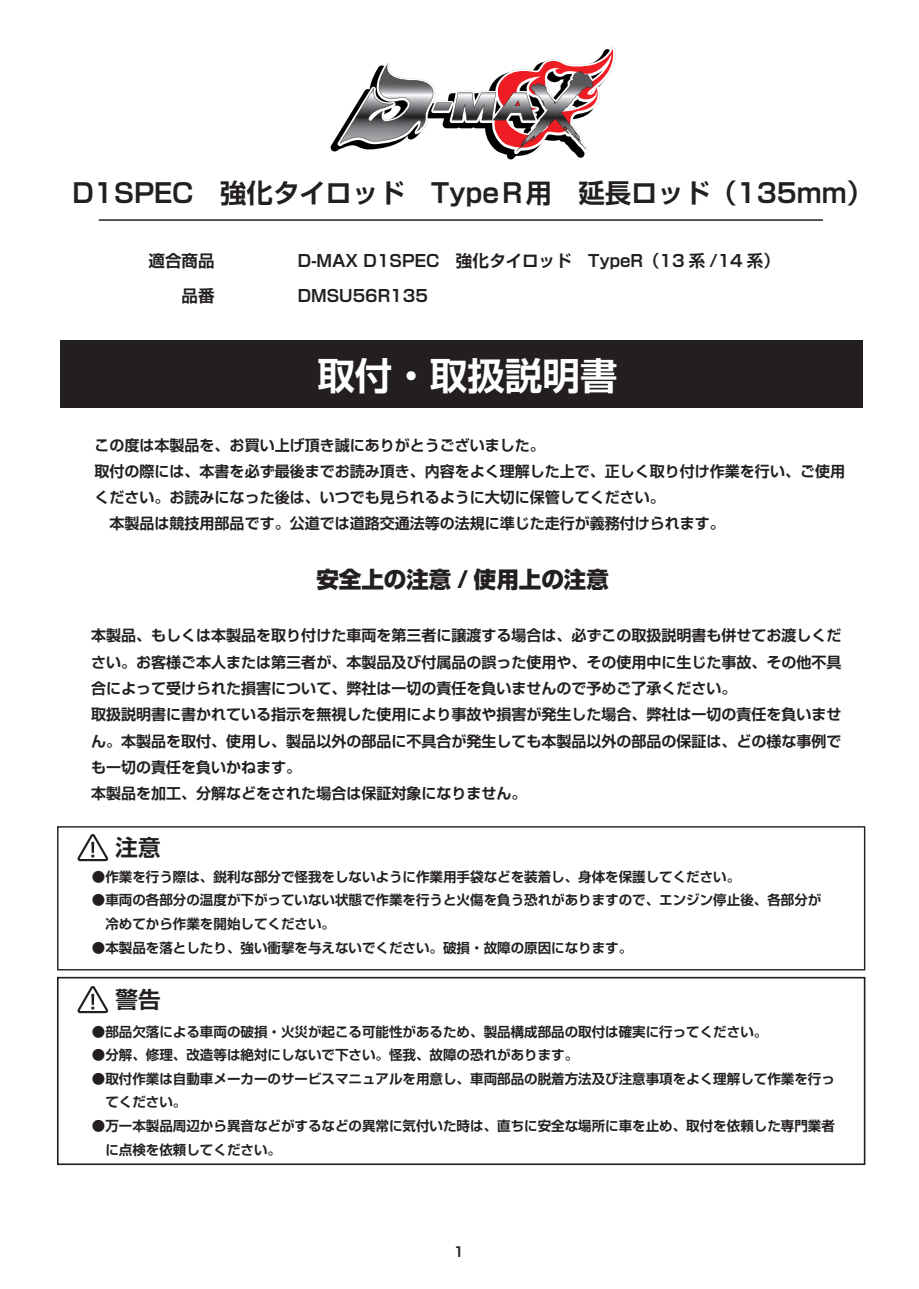
<style>
.page{position:relative;width:919px;height:1289px;background:#fff}
.page>*{position:absolute;margin:0;border:0;box-sizing:border-box;transform-origin:0 0}
.t1{font:700 37.5px "Shin Go Pro De";color:#fff}
.t2{font:700 26.4px "Shin Go Pro De";color:#231f20}
.t3{font:800 22.5px "Shin Go Pro";color:#231f20}
.t4{font:700 22.5px "Shin Go Pro De";color:#231f20}
.t5{font:700 16.5px "Shin Go Pro De";color:#231f20}
.t6{font:700 15px/26.2px "Shin Go Pro De";color:#231f20}
.t7{font:700 13.5px/23.7px "Shin Go Pro De";color:#231f20}
</style>
<div class="page">
<svg style="left:330px;top:47px;width:286px;height:112px"></svg>
<hr style="left:99px;top:219px;width:723px;height:2px;background:#231f20">
<div style="left:60px;top:340px;width:802px;height:68px;background:#231f20"></div>
<svg style="left:77px;top:834px;width:32px;height:28px"></svg>
<svg style="left:77px;top:986px;width:32px;height:28px"></svg>
<div style="left:57px;top:826px;width:808px;height:144px;border:1px solid #231f20"></div>
<div style="left:57px;top:976px;width:808px;height:188px;border:2px solid #231f20"></div>
<h2 class="t2" style="left:72px;top:171px;width:802px">D1SPEC　強化タイロッド　TypeＲ用　延長ロッド（135mm）</h2>
<p class="t5" style="left:149px;top:247px;width:67px">適合商品</p>
<p class="t5" style="left:298px;top:247px;width:483px">D-MAX D1SPEC　強化タイロッド　TypeR（13 系 /14 系）</p>
<p class="t5" style="left:181px;top:282px;width:34px">品番</p>
<p class="t5" style="left:298px;top:282px;width:132px">DMSU56R135</p>
<h1 class="t1" style="left:317px;top:344px;width:301px">取付・取扱説明書</h1>
<p class="t6" style="left:95px;top:430px;width:752px">この度は本製品を、お買い上げ頂き誠にありがとうございました。<br>取付の際には、本書を必ず最後までお読み頂き、内容をよく理解した上で、正しく取り付け作業を行い、ご使用ください。お読みになった後は、いつでも見られるように大切に保管してください。<br>　本製品は競技用部品です。公道では道路交通法等の法規に準じた走行が義務付けられます。</p>
<h3 class="t3" style="left:316px;top:561px;width:294px">安全上の注意 / 使用上の注意</h3>
<p class="t6" style="left:91px;top:621px;width:751px">本製品、もしくは本製品を取り付けた車両を第三者に譲渡する場合は、必ずこの取扱説明書も併せてお渡しください。お客様ご本人または第三者が、本製品及び付属品の誤った使用や、その使用中に生じた事故、その他不具合によって受けられた損害について、弊社は一切の責任を負いませんので予めご了承ください。<br>取扱説明書に書かれている指示を無視した使用により事故や損害が発生した場合、弊社は一切の責任を負いません。本製品を取付、使用し、製品以外の部品に不具合が発生しても本製品以外の部品の保証は、どの様な事例でも一切の責任を負いかねます。<br>本製品を加工、分解などをされた場合は保証対象になりません。　</p>
<h3 class="t4" style="left:115px;top:829px;width:46px">注意</h3>
<p class="t7" style="left:92px;top:863px;width:649px">●作業を行う際は、鋭利な部分で怪我をしないように作業用手袋などを装着し、身体を保護してください。</p>
<p class="t7" style="left:92px;top:886px;width:731px">●車両の各部分の温度が下がっていない状態で作業を行うと火傷を負う恐れがありますので、エンジン停止後、各部分が　冷めてから作業を開始してください。</p>
<p class="t7" style="left:92px;top:934px;width:541px">●本製品を落としたり、強い衝撃を与えないでください。破損・故障の原因になります。</p>
<h3 class="t4" style="left:115px;top:981px;width:46px">警告</h3>
<p class="t7" style="left:92px;top:1017px;width:676px">●部品欠落による車両の破損・火災が起こる可能性があるため、製品構成部品の取付は確実に行ってください。</p>
<p class="t7" style="left:92px;top:1041px;width:487px">●分解、修理、改造等は絶対にしないで下さい。怪我、故障の恐れがあります。</p>
<p class="t7" style="left:92px;top:1065px;width:744px">●取付作業は自動車メーカーのサービスマニュアルを用意し、車両部品の脱着方法及び注意事項をよく理解して作業を行っ　てください。</p>
<p class="t7" style="left:92px;top:1112px;width:744px">●万一本製品周辺から異音などがするなどの異常に気付いた時は、直ちに安全な場所に車を止め、取付を依頼した専門業者　に点検を依頼してください。</p>
<p class="t7" style="left:454px;top:1238px;width:12px">1</p>
</div>
